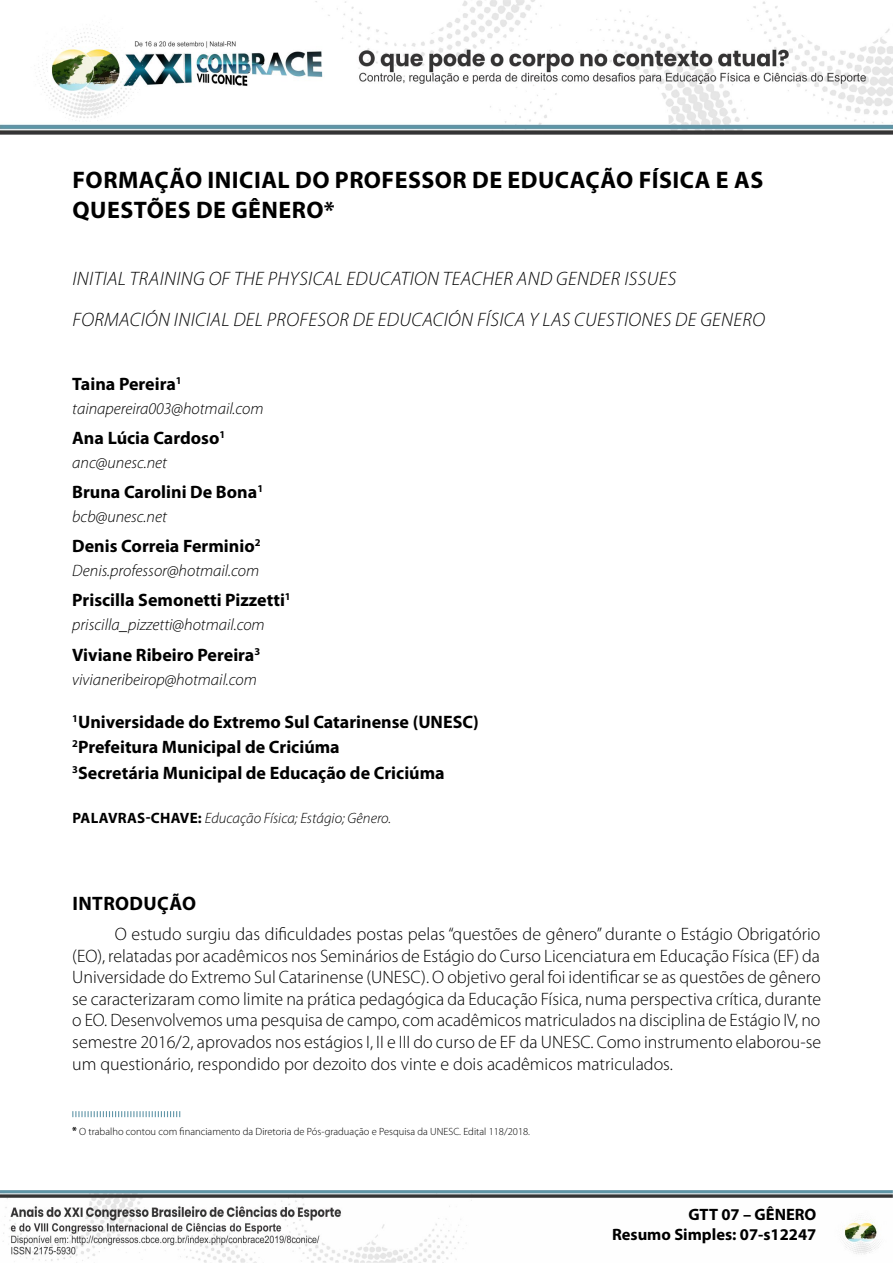
<style>
.page{position:relative;width:893px;height:1263px;background:#fff}
.page>*{position:absolute;margin:0;border:0;box-sizing:border-box;transform-origin:0 0}
.t1{font:700 24px/30px "Myriad Pro";letter-spacing:.02em;color:#000}
.t2{font:italic 300 19.5px/41px "Myriad Pro";letter-spacing:.02em;color:#000}
.t3{font:700 19.5px "Myriad Pro";letter-spacing:.02em;color:#000}
.t4{font:300 18px/21.6px "Myriad Pro";color:#000;text-align:justify}
.t5{font:700 18px/25.8px "Myriad Pro";color:#000}
.t6{font:italic 300 16.5px "Myriad Pro";color:#000}
.t7{font:700 16.5px/19.8px "Myriad Pro";color:#000;text-align:right}
.t8{font:italic 300 15px "Myriad Pro";color:#000}
.t9{font:300 10.5px "Myriad Pro";color:#000}
.s1{font-weight:700;font-style:normal}
.s2{font-weight:700}
</style>
<div class="page">
<img style="left:0;top:0;width:893px;height:134px">
<img style="left:0;top:1190px;width:893px;height:73px">
<svg style="left:72px;top:1111px;width:108px;height:6px"></svg>
<h1 class="t1" style="left:73px;top:164px;width:692px">FORMAÇÃO INICIAL DO PROFESSOR DE EDUCAÇÃO FÍSICA E AS<br>QUESTÕES DE GÊNERO*<sup>1</sup></h1>
<p class="t2" style="left:72px;top:257px;width:694px">INITIAL TRAINING OF THE PHYSICAL EDUCATION TEACHER AND GENDER ISSUES<br>FORMACIÓN INICIAL DEL PROFESOR DE EDUCACIÓN FÍSICA Y LAS CUESTIONES DE GENERO</p>
<p class="t5" style="left:72px;top:370px;width:111px">Taina Pereira<sup>1</sup></p>
<p class="t6" style="left:72px;top:398px;width:193px">tainapereira003@hotmail.com</p>
<p class="t5" style="left:72px;top:424px;width:154px">Ana Lúcia Cardoso<sup>1</sup></p>
<p class="t6" style="left:72px;top:453px;width:96px">anc@unesc.net</p>
<p class="t5" style="left:72px;top:478px;width:192px">Bruna Carolini De Bona<sup>1</sup></p>
<p class="t6" style="left:72px;top:507px;width:96px">bcb@unesc.net</p>
<p class="t5" style="left:72px;top:533px;width:190px">Denis Correia Ferminio<sup>2</sup></p>
<p class="t6" style="left:72px;top:561px;width:188px">Denis.professor@hotmail.com</p>
<p class="t5" style="left:72px;top:587px;width:220px">Priscilla Semonetti Pizzetti<sup>1</sup></p>
<p class="t6" style="left:72px;top:615px;width:194px">priscilla_pizzetti@hotmail.com</p>
<p class="t5" style="left:72px;top:641px;width:189px">Viviane Ribeiro Pereira<sup>3</sup></p>
<p class="t6" style="left:72px;top:669px;width:186px">vivianeribeirop@hotmail.com</p>
<p class="t5" style="left:72px;top:708px;width:408px"><sup>1</sup>Universidade do Extremo Sul Catarinense (UNESC)<br><sup>2</sup>Prefeitura Municipal de Criciúma<br><sup>3</sup>Secretária Municipal de Educação de Criciúma</p>
<p class="t8" style="left:72px;top:809px;width:320px"><span class="s1">PALAVRAS-CHAVE:</span> Educação Física; Estágio; Gênero.</p>
<p class="t3" style="left:72px;top:891px;width:125px">INTRODUÇÃO</p>
<p class="t4" style="left:72px;top:923px;width:750px;text-indent:43px">O estudo surgiu das dificuldades postas pelas “questões de gênero” durante o Estágio Obrigatório (EO), relatadas por acadêmicos nos Seminários de Estágio do Curso Licenciatura em Educação Física (EF) da Universidade do Extremo Sul Catarinense (UNESC). O objetivo geral foi identificar se as questões de gênero se caracterizaram como limite na prática pedagógica da Educação Física, numa perspectiva crítica, durante o EO. Desenvolvemos uma pesquisa de campo, com acadêmicos matriculados na disciplina de Estágio IV, no semestre 2016/2, aprovados nos estágios I, II e III do curso de EF da UNESC. Como instrumento elaborou-se um questionário, respondido por dezoito dos vinte e dois acadêmicos matriculados.</p>
<p class="t9" style="left:72px;top:1125px;width:459px"><span class="s2">*</span> O trabalho contou com financiamento da Diretoria de Pós-graduação e Pesquisa da UNESC. Edital 118/2018.</p>
<p class="t7" style="left:612px;top:1204px;width:206px">GTT 07 – GÊNERO<br>Resumo Simples: 07-s12247</p>
</div>
